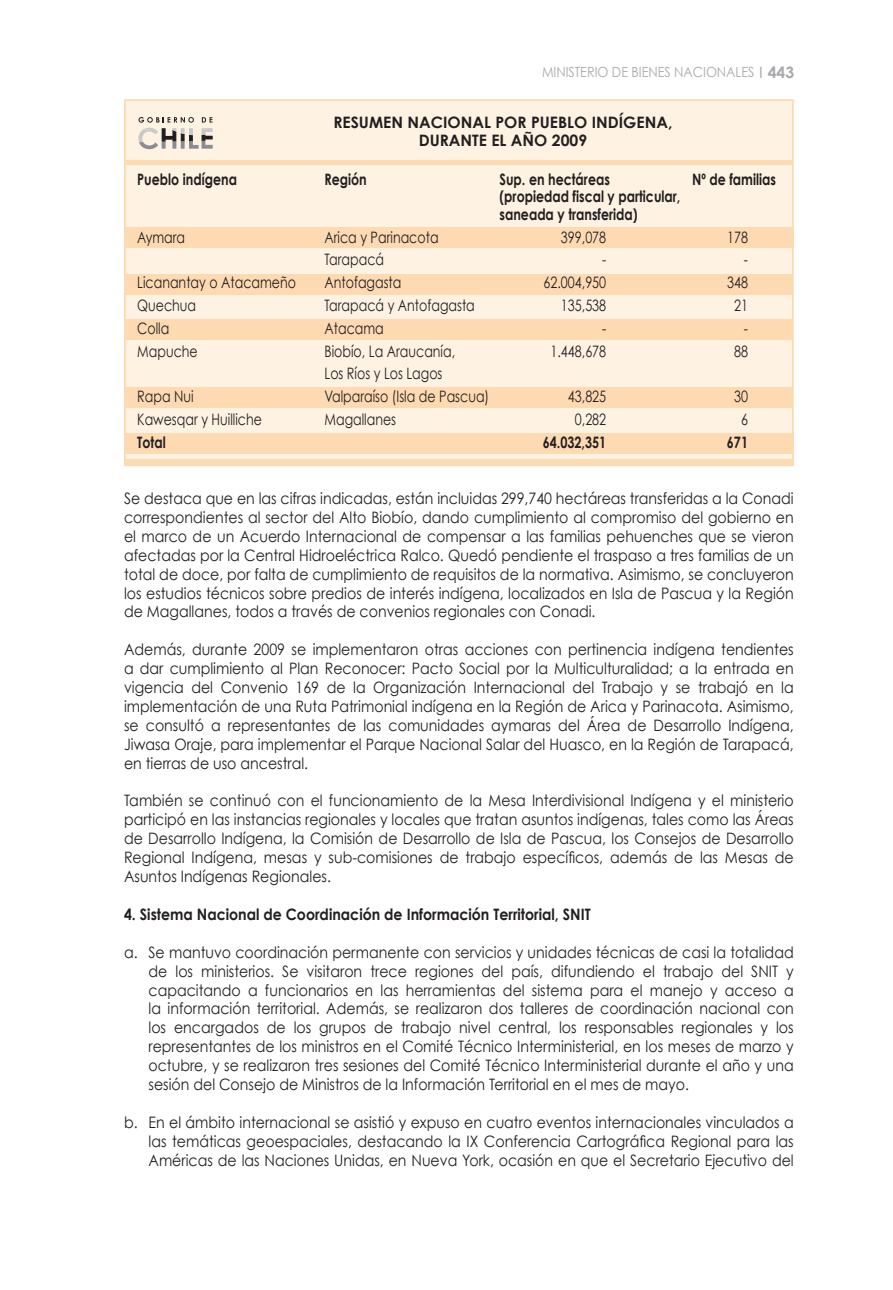
<style>
.page{position:relative;width:893px;height:1290px;background:#fff}
.page>*{position:absolute;margin:0;border:0;box-sizing:border-box;transform-origin:0 0}
.t1{font:15.75px/18.9px "Century Gothic";color:#231f20;text-align:justify;scale:.9 1}
.t2{font:15.75px "Century Gothic";color:#231f20;scale:.8 1}
.t3{font:700 15.75px/17.5px "Century Gothic";color:#231f20;scale:.8 1}
.t4{font:700 15.75px "Century Gothic";color:#231f20;scale:.9 1}
.t5{font:700 15.75px/18.9px "Century Gothic";color:#231f20;text-align:center}
.t6{font:14px "Century Gothic";color:#a8a9ad;scale:.9 1}
.s1{font-weight:700;font-size:15.75px}
</style>
<div class="page">
<svg style="left:760px;top:67px;width:2px;height:11px"></svg>
<div style="left:125px;top:100px;width:668px;height:365px;background:#fef2e3"></div>
<div style="left:124px;top:160px;width:667px;height:5px;background:#fedab3"></div>
<svg style="left:138px;top:117px;width:75px;height:32px"></svg>
<div style="left:124px;top:459px;width:670px;height:6px;background:#fedab3"></div>
<div style="left:125px;top:227px;width:669px;height:20px;background:#fedab3"></div>
<div style="left:124px;top:274px;width:669px;height:20px;background:#fedab3"></div>
<div style="left:124px;top:319px;width:669px;height:20px;background:#fedab3"></div>
<div style="left:124px;top:387px;width:669px;height:21px;background:#fedab3"></div>
<div style="left:125px;top:433px;width:669px;height:20px;background:#fedab3"></div>
<p class="t6" style="left:542px;top:64px;width:282px">MINISTERIO DE BIENES NACIONALES <span class="s1">443</span></p>
<p class="t5" style="left:333px;top:112px;width:340px">RESUMEN NACIONAL POR PUEBLO INDÍGENA,<br>DURANTE EL AÑO 2009</p>
<p class="t3" style="left:137px;top:170px;width:126px">Pueblo indígena</p>
<p class="t3" style="left:324px;top:170px;width:54px">Región</p>
<p class="t3" style="left:499px;top:170px;width:139px">Sup. en hectáreas</p>
<p class="t3" style="left:692px;top:170px;width:106px">Nº de familias</p>
<p class="t3" style="left:499px;top:188px;width:228px">(propiedad fiscal y particular, saneada y transferida)</p>
<p class="t2" style="left:137px;top:227px;width:61px">Aymara</p>
<p class="t2" style="left:324px;top:227px;width:144px">Arica y Parinacota</p>
<p class="t2" style="left:561px;top:227px;width:58px">399,078</p>
<p class="t2" style="left:727px;top:227px;width:28px">178</p>
<p class="t2" style="left:324px;top:250px;width:76px">Tarapacá</p>
<p class="t2" style="left:602px;top:250px;width:7px">-</p>
<p class="t2" style="left:744px;top:250px;width:7px">-</p>
<p class="t2" style="left:137px;top:273px;width:200px">Licanantay o Atacameño</p>
<p class="t2" style="left:324px;top:273px;width:98px">Antofagasta</p>
<p class="t2" style="left:543px;top:273px;width:80px">62.004,950</p>
<p class="t2" style="left:727px;top:273px;width:28px">348</p>
<p class="t2" style="left:137px;top:296px;width:75px">Quechua</p>
<p class="t2" style="left:324px;top:296px;width:189px">Tarapacá y Antofagasta</p>
<p class="t2" style="left:561px;top:296px;width:58px">135,538</p>
<p class="t2" style="left:734px;top:296px;width:19px">21</p>
<p class="t2" style="left:137px;top:318px;width:42px">Colla</p>
<p class="t2" style="left:324px;top:318px;width:76px">Atacama</p>
<p class="t2" style="left:602px;top:318px;width:7px">-</p>
<p class="t2" style="left:744px;top:318px;width:7px">-</p>
<p class="t2" style="left:137px;top:341px;width:77px">Mapuche</p>
<p class="t2" style="left:324px;top:341px;width:165px">Biobío, La Araucanía,</p>
<p class="t2" style="left:550px;top:341px;width:71px">1.448,678</p>
<p class="t2" style="left:734px;top:341px;width:19px">88</p>
<p class="t2" style="left:324px;top:364px;width:149px">Los Ríos y Los Lagos</p>
<p class="t2" style="left:137px;top:387px;width:72px">Rapa Nui</p>
<p class="t2" style="left:324px;top:387px;width:207px">Valparaíso (Isla de Pascua)</p>
<p class="t2" style="left:568px;top:387px;width:49px">43,825</p>
<p class="t2" style="left:734px;top:387px;width:19px">30</p>
<p class="t2" style="left:137px;top:409px;width:157px">Kawesqar y Huilliche</p>
<p class="t2" style="left:324px;top:409px;width:91px">Magallanes</p>
<p class="t2" style="left:575px;top:409px;width:41px">0,282</p>
<p class="t2" style="left:741px;top:409px;width:10px">6</p>
<p class="t3" style="left:137px;top:433px;width:37px">Total</p>
<p class="t3" style="left:543px;top:433px;width:81px">64.032,351</p>
<p class="t3" style="left:727px;top:433px;width:28px">671</p>
<p class="t1" style="left:124px;top:489px;width:746px">Se destaca que en las cifras indicadas, están incluidas 299,740 hectáreas transferidas a la Conadi correspondientes al sector del Alto Biobío, dando cumplimiento al compromiso del gobierno en el marco de un Acuerdo Internacional de compensar a las familias pehuenches que se vieron afectadas por la Central Hidroeléctrica Ralco. Quedó pendiente el traspaso a tres familias de un total de doce, por falta de cumplimiento de requisitos de la normativa. Asimismo, se concluyeron los estudios técnicos sobre predios de interés indígena, localizados en Isla de Pascua y la Región de Magallanes, todos a través de convenios regionales con Conadi.</p>
<p class="t1" style="left:124px;top:640px;width:746px">Además, durante 2009 se implementaron otras acciones con pertinencia indígena tendientes a dar cumplimiento al Plan Reconocer: Pacto Social por la Multiculturalidad; a la entrada en vigencia del Convenio 169 de la Organización Internacional del Trabajo y se trabajó en la implementación de una Ruta Patrimonial indígena en la Región de Arica y Parinacota. Asimismo, se consultó a representantes de las comunidades aymaras del Área de Desarrollo Indígena, Jiwasa Oraje, para implementar el Parque Nacional Salar del Huasco, en la Región de Tarapacá, en tierras de uso ancestral.</p>
<p class="t1" style="left:124px;top:791px;width:746px">También se continuó con el funcionamiento de la Mesa Interdivisional Indígena y el ministerio participó en las instancias regionales y locales que tratan asuntos indígenas, tales como las Áreas de Desarrollo Indígena, la Comisión de Desarrollo de Isla de Pascua, los Consejos de Desarrollo Regional Indígena, mesas y sub-comisiones de trabajo específicos, además de las Mesas de Asuntos Indígenas Regionales.</p>
<p class="t4" style="left:124px;top:904px;width:520px">4. Sistema Nacional de Coordinación de Información Territorial, SNIT</p>
<p class="t1" style="left:149px;top:942px;width:718px;text-indent:-24px">a. Se mantuvo coordinación permanente con servicios y unidades técnicas de casi la totalidad de los ministerios. Se visitaron trece regiones del país, difundiendo el trabajo del SNIT y capacitando a funcionarios en las herramientas del sistema para el manejo y acceso a la información territorial. Además, se realizaron dos talleres de coordinación nacional con los encargados de los grupos de trabajo nivel central, los responsables regionales y los representantes de los ministros en el Comité Técnico Interministerial, en los meses de marzo y octubre, y se realizaron tres sesiones del Comité Técnico Interministerial durante el año y una sesión del Consejo de Ministros de la Información Territorial en el mes de mayo.</p>
<p class="t1" style="left:149px;top:1112px;width:718px;text-indent:-24px">b. En el ámbito internacional se asistió y expuso en cuatro eventos internacionales vinculados a las temáticas geoespaciales, destacando la IX Conferencia Cartográfica Regional para las Américas de las Naciones Unidas, en Nueva York, ocasión en que el Secretario Ejecutivo del</p>
</div>
